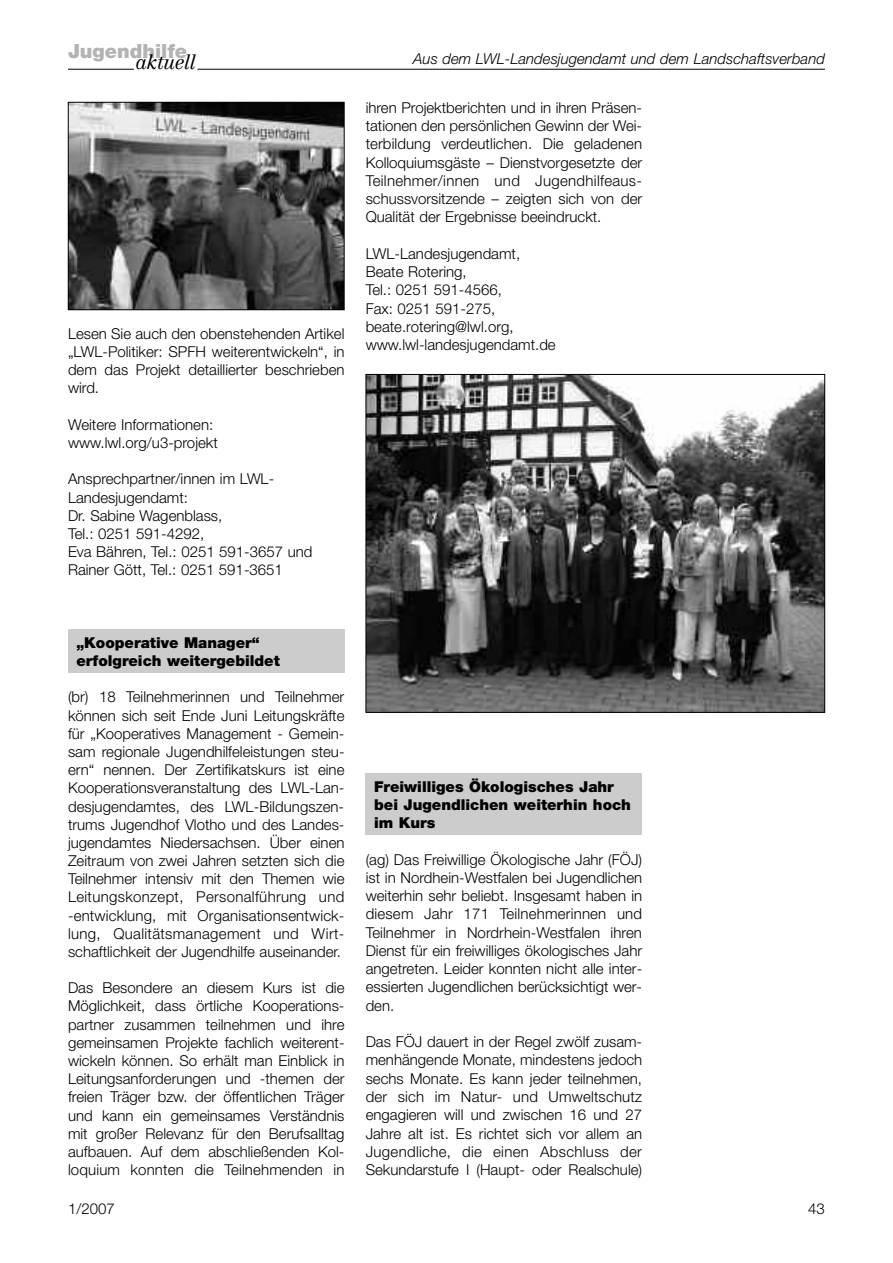
<style>
.page{position:relative;width:893px;height:1263px;background:#fff}
.page>*{position:absolute;margin:0;border:0;box-sizing:border-box;transform-origin:0 0}
.t1{font:900 19.5px "Helvetica Neue";color:#b3b3b3}
.t2{font:italic 300 19.5px "Centennial";letter-spacing:-.03em;color:#000}
.t3{font:300 15px/18.1px "Helvetica Neue";color:#000;text-align:justify}
.t4{font:900 15px/18.3px "Helvetica Neue";color:#000}
.t5{font:italic 300 15px "Helvetica Neue";color:#000}
</style>
<div class="page">
<img style="left:368px;top:376px;width:455px;height:335px">
<div style="left:366px;top:374px;width:459px;height:339px;border:1px solid #000"></div>
<div style="left:366px;top:773px;width:276px;height:62px;background:#ccc"></div>
<div style="left:68px;top:629px;width:276px;height:43px;background:#ccc"></div>
<hr style="left:68px;top:69px;width:66px;height:1px;background:#000">
<hr style="left:197px;top:69px;width:628px;height:1px;background:#000">
<img style="left:70px;top:104px;width:272px;height:204px">
<div style="left:68px;top:102px;width:276px;height:208px;border:1px solid #000"></div>
<h1 class="t1" style="left:68px;top:44px;width:121px">Jugendhilfe</h1>
<h1 class="t2" style="left:135px;top:55px;width:62px">aktuell</h1>
<p class="t5" style="left:413px;top:53px;width:413px">Aus dem LWL-Landesjugendamt und dem Landschaftsverband</p>
<p class="t3" style="left:68px;top:326px;width:278px">Lesen Sie auch den obenstehenden Artikel „LWL-Politiker: SPFH weiterentwickeln“, in dem das Projekt detaillierter beschrieben wird.</p>
<p class="t3" style="left:68px;top:417px;width:151px">Weitere Informationen: www.lwl.org/u3-projekt</p>
<p class="t3" style="left:68px;top:471px;width:246px;text-align:left">Ansprechpartner/innen im LWL-<br>Landesjugendamt:<br>Dr. Sabine Wagenblass,<br>Tel.: 0251 591-4292,<br>Eva Bähren, Tel.: 0251 591-3657 und<br>Rainer Gött, Tel.: 0251 591-3651</p>
<p class="t3" style="left:366px;top:100px;width:278px">ihren Projektberichten und in ihren Präsen&shy;tationen den persönlichen Gewinn der Wei&shy;terbildung verdeutlichen. Die geladenen Kolloquiumsgäste – Dienstvorgesetzte der Teilnehmer/innen und Jugendhilfeaus&shy;schussvorsitzende – zeigten sich von der Qualität der Ergebnisse beeindruckt.</p>
<p class="t3" style="left:366px;top:246px;width:192px;text-align:left">LWL-Landesjugendamt,<br>Beate Rotering,<br>Tel.: 0251 591-4566,<br>Fax: 0251 591-275, beate.rotering@lwl.org, www.lwl-landesjugendamt.de</p>
<p class="t4" style="left:77px;top:635px;width:205px">„Kooperative Manager“ erfolgreich weitergebildet</p>
<p class="t3" style="left:68px;top:689px;width:278px">(br) 18 Teilnehmerinnen und Teilnehmer können sich seit Ende Juni Leitungskräfte für „Kooperatives Management - Gemein&shy;sam regionale Jugendhilfeleistungen steu&shy;ern“ nennen. Der Zertifikatskurs ist eine Kooperationsveranstaltung des LWL-Lan&shy;desjugendamtes, des LWL-Bildungszen&shy;trums Jugendhof Vlotho und des Landes&shy;jugendamtes Niedersachsen. Über einen Zeitraum von zwei Jahren setzten sich die Teilnehmer intensiv mit den Themen wie Leitungskonzept, Personalführung und -entwicklung, mit Organisationsentwick&shy;lung, Qualitätsmanagement und Wirt&shy;schaftlichkeit der Jugendhilfe auseinander.</p>
<p class="t3" style="left:68px;top:980px;width:278px">Das Besondere an diesem Kurs ist die Möglichkeit, dass örtliche Kooperations&shy;partner zusammen teilnehmen und ihre gemeinsamen Projekte fachlich weiterent&shy;wickeln können. So erhält man Einblick in Leitungsanforderungen und -themen der freien Träger bzw. der öffentlichen Träger und kann ein gemeinsames Verständnis mit großer Relevanz für den Berufsalltag aufbauen. Auf dem abschließenden Kol&shy;loquium konnten die Teilnehmenden in</p>
<p class="t4" style="left:374px;top:778px;width:258px">Freiwilliges Ökologisches Jahr bei Jugendlichen weiterhin hoch im Kurs</p>
<p class="t3" style="left:366px;top:851px;width:278px">(ag) Das Freiwillige Ökologische Jahr (FÖJ) ist in Nordhein-Westfalen bei Jugendlichen weiterhin sehr beliebt. Insgesamt haben in diesem Jahr 171 Teilnehmerinnen und Teilnehmer in Nordrhein-Westfalen ihren Dienst für ein freiwilliges ökologisches Jahr angetreten. Leider konnten nicht alle inter&shy;essierten Jugendlichen berücksichtigt wer&shy;den.</p>
<p class="t3" style="left:366px;top:1034px;width:278px">Das FÖJ dauert in der Regel zwölf zusam&shy;menhängende Monate, mindestens jedoch sechs Monate. Es kann jeder teilnehmen, der sich im Natur- und Umweltschutz engagieren will und zwischen 16 und 27<br>Jahre alt ist. Es richtet sich vor allem an Jugendliche, die einen Abschluss der Sekundarstufe I (Haupt- oder Realschule)</p>
<p class="t3" style="left:68px;top:1201px;width:48px">1/2007</p>
<p class="t3" style="left:808px;top:1201px;width:18px">43</p>
</div>
